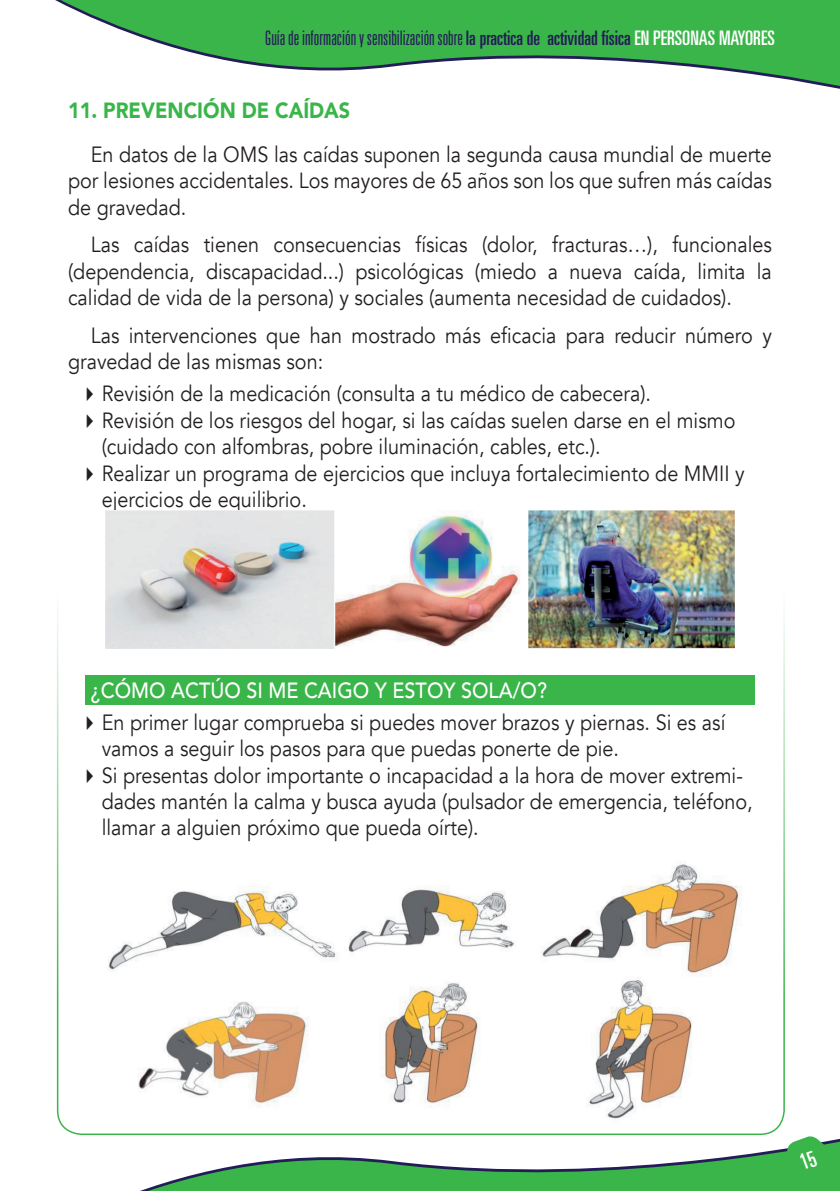
<style>
.page{position:relative;width:840px;height:1191px;background:#fff}
.page>*{position:absolute;margin:0;border:0;box-sizing:border-box;transform-origin:0 0}
.t1{font:22px/26.4px "Avenir";color:#231f20;scale:.9 1}
.t2{font:500 22px "Avenir";color:#fff;scale:.9 1}
.t3{font:900 22px "Avenir";color:#3ab54a;scale:.9 1}
.t4{font:300 ultra-condensed 20px "Univers LT Std";color:#231d57}
.s1{font-weight:400}
.s2{font-weight:400;color:#fff}
</style>
<div class="page">
<svg style="left:140px;top:1139px;width:699px;height:52px"></svg>
<svg style="left:55px;top:0;width:784px;height:89px;fill:#3ab54a"></svg>
<div style="left:58px;top:85px;width:725px;height:1049px;background:#fff;border-radius:24px"></div>
<div style="left:85px;top:675px;width:669px;height:30px;background:#3ab54a"></div>
<img style="left:106px;top:511px;width:627px;height:137px">
<img style="left:108px;top:863px;width:634px;height:256px">
<svg style="left:783px;top:1136px;width:48px;height:49px;background:#4dba5c"></svg>
<p class="t4" style="left:264px;top:28px;width:511px">Guía de información y sensibilización sobre <span class="s1">la practica de actividad física</span> <span class="s2">EN PERSONAS MAYORES</span></p>
<p class="t3" style="left:68px;top:92px;width:315px">11. PREVENCIÓN DE CAÍDAS</p>
<p class="t1" style="left:68px;top:141px;width:783px;text-align:justify;text-indent:23px">En datos de la OMS las caídas suponen la segunda causa mundial de muerte por lesiones accidentales. Los mayores de 65 años son los que sufren más caídas de gravedad.</p>
<p class="t1" style="left:68px;top:232px;width:783px;text-align:justify;text-indent:23px">Las caídas tienen consecuencias físicas (dolor, fracturas…), funcionales (dependencia, discapacidad...) psicológicas (miedo a nueva caída, limita la calidad de vida de la persona) y sociales (aumenta necesidad de cuidados).</p>
<p class="t1" style="left:68px;top:322px;width:783px;text-indent:23px">Las intervenciones que han mostrado más eficacia para reducir número y gravedad de las mismas son:</p>
<p class="t1" style="left:102px;top:381px;width:715px">Revisión de la medicación (consulta a tu médico de cabecera).<br>Revisión de los riesgos del hogar, si las caídas suelen darse en el mismo (cuidado con alfombras, pobre iluminación, cables, etc.).<br>Realizar un programa de ejercicios que incluya fortalecimiento de MMII y ejercicios de equilibrio.</p>
<p class="t2" style="left:91px;top:671px;width:508px">¿CÓMO ACTÚO SI ME CAIGO Y ESTOY SOLA/O?</p>
<p class="t1" style="left:102px;top:709px;width:724px">En primer lugar comprueba si puedes mover brazos y piernas. Si es así vamos a seguir los pasos para que puedas ponerte de pie.<br>Si presentas dolor importante o incapacidad a la hora de mover extremi&shy;dades mantén la calma y busca ayuda (pulsador de emergencia, teléfono, llamar a alguien próximo que pueda oírte).</p>
</div>
